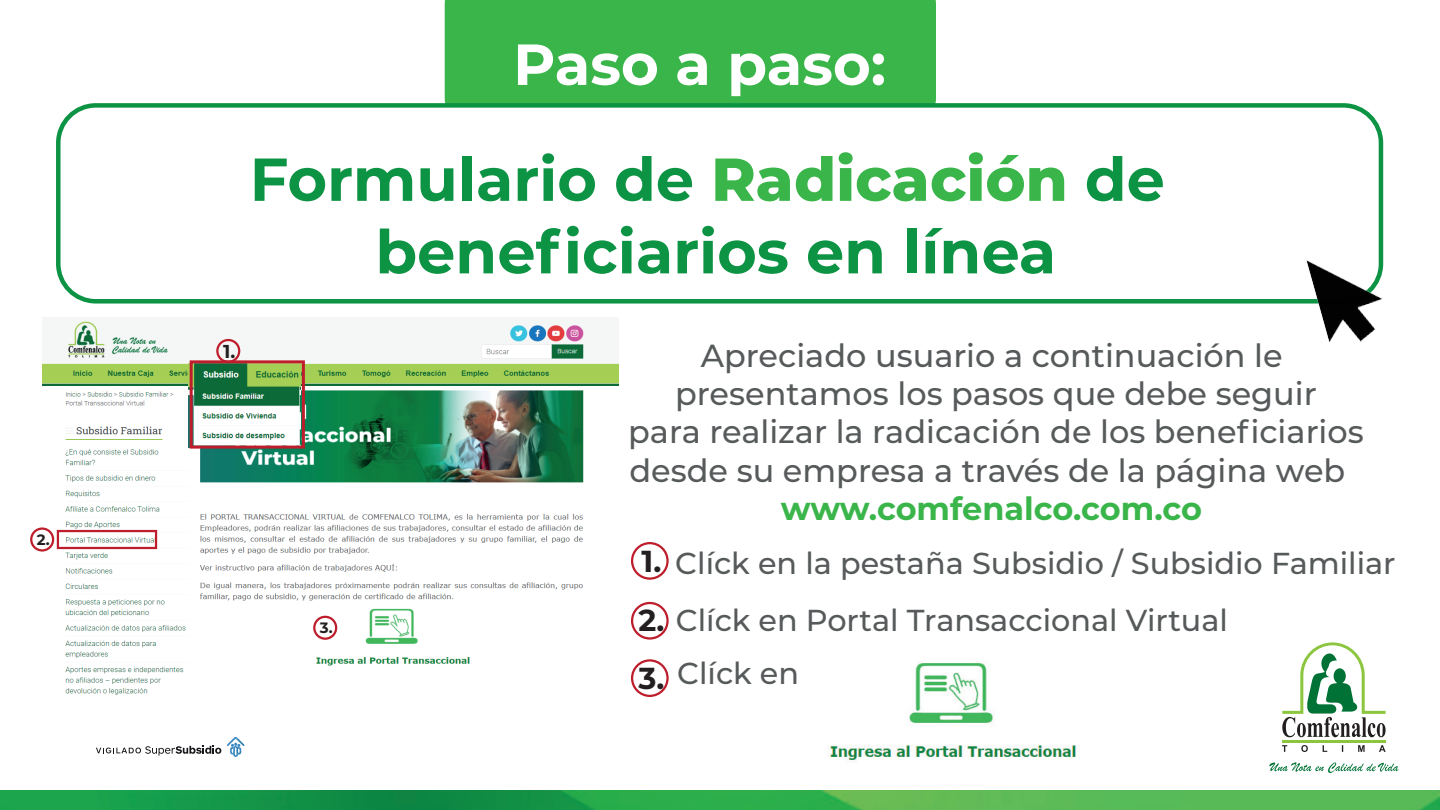
<style>
.page{position:relative;width:1440px;height:810px;background:#fff}
.page>*{position:absolute;margin:0;border:0;box-sizing:border-box;transform-origin:0 0}
.t1{font:700 60.45px/72.5px "Montserrat";color:#0d9344;text-align:center}
.t2{font:700 57.82px "Montserrat";color:#fff}
.t3{font:500 31.95px/38.3px "Montserrat";color:#575a5b;text-align:center}
.t4{font:700 31.95px "Montserrat";letter-spacing:-.005em;color:#3ab54a}
.t5{font:700 30.38px "Montserrat";color:#231f20}
.t6{font:500 30.3px/52.1px "Montserrat";color:#575a5b}
.t7{font:700 18.67px "Montserrat";color:#231f20}
.t8{font:700 15px "Montserrat";color:#231f20}
.s1{font-weight:800;color:#3ab54a}
.s2{font-weight:700;font-size:30.38px;color:#231f20}
</style>
<div class="page">
<div style="left:445px;top:0;width:491px;height:103px;background:#3ab54a"></div>
<div style="left:56px;top:103px;width:1327px;height:201px;border:4px solid #0d9344;border-radius:38px"></div>
<svg style="left:1269px;top:762px;width:130px;height:11px"></svg>
<svg style="left:1282px;top:745px;width:104px;height:7px"></svg>
<hr style="left:1282px;top:740px;width:104px;height:3px;background:#8bc63e">
<svg style="left:1282px;top:642px;width:104px;height:95px"></svg>
<svg style="left:96px;top:746px;width:125px;height:10px"></svg>
<svg style="left:227px;top:737px;width:17px;height:20px"></svg>
<img style="left:1293px;top:239px;width:91px;height:103px">
<img style="left:0;top:791px;width:1440px;height:19px">
<img style="left:42px;top:321px;width:576px;height:374px">
<div style="left:57px;top:530px;width:100px;height:19px;border:2px solid #be1d2c"></div>
<div style="left:216px;top:339px;width:24px;height:24px;border:2px solid #be1d2c;border-radius:50%"></div>
<div style="left:631px;top:542px;width:38px;height:38px;border:2px solid #be1d2c;border-radius:50%"></div>
<div style="left:631px;top:602px;width:38px;height:38px;border:2px solid #be1d2c;border-radius:50%"></div>
<div style="left:631px;top:659px;width:38px;height:38px;border:2px solid #be1d2c;border-radius:50%"></div>
<div style="left:30px;top:527px;width:24px;height:25px;border:2px solid #be1d2c;border-radius:50%"></div>
<div style="left:313px;top:616px;width:24px;height:24px;border:2px solid #be1d2c;border-radius:50%"></div>
<img style="left:188px;top:363px;width:112px;height:84px">
<img style="left:830px;top:661px;width:246px;height:102px">
<div style="left:190px;top:360px;width:115px;height:89px;border:3px solid #be1d2c"></div>
<p class="t8" style="left:37px;top:528px;width:14px">2.</p>
<h2 class="t2" style="left:513px;top:23px;width:374px">Paso a paso:</h2>
<h1 class="t1" style="left:250px;top:140px;width:917px">Formulario de <span class="s1">Radicación</span> de beneficiarios en línea</h1>
<p class="t7" style="left:223px;top:337px;width:14px">1.</p>
<p class="t8" style="left:320px;top:617px;width:14px">3.</p>
<p class="t3" style="left:628px;top:335px;width:737px">Apreciado usuario a continuación le presentamos los pasos que debe seguir<br>para realizar la radicación de los beneficiarios desde su empresa a través de la página web</p>
<p class="t4" style="left:781px;top:486px;width:423px">www.comfenalco.com.co</p>
<p class="t6" style="left:675px;top:536px;width:722px">Clíck en la pestaña Subsidio / Subsidio Familiar</p>
<p class="t6" style="left:677px;top:593px;width:552px;text-indent:-39px"><span class="s2">2.</span> Clíck en Portal Transaccional Virtual<br>Clíck en</p>
<p class="t5" style="left:642px;top:539px;width:21px">1.</p>
<p class="t5" style="left:639px;top:656px;width:27px">3.</p>
</div>
